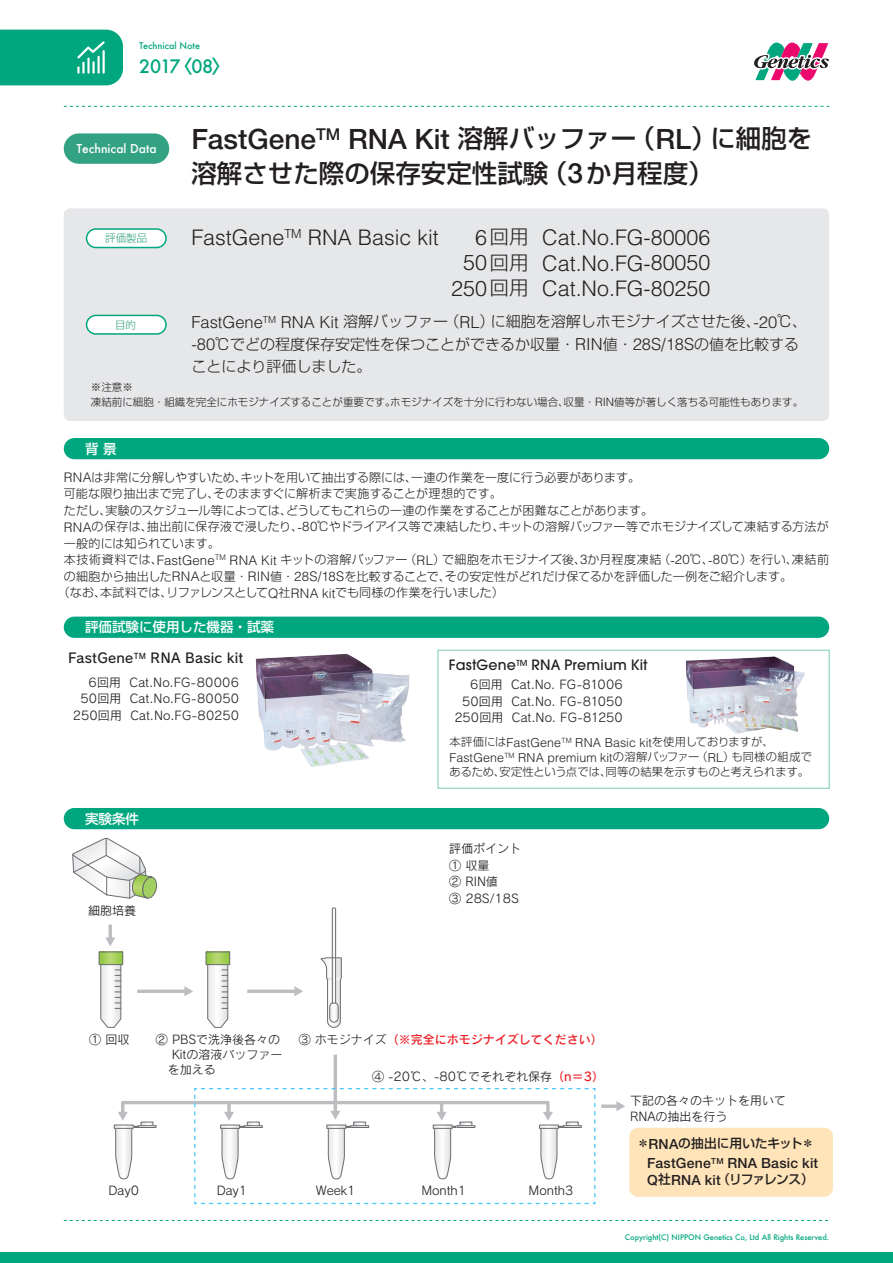
<style>
.page{position:relative;width:893px;height:1263px;background:#fff}
.page>*{position:absolute;margin:0;border:0;box-sizing:border-box;transform-origin:0 0}
.t1{font:500 28.05px "Helvetica Neue";color:#231f20}
.t2{font:500 25.5px "Shin Go Pro";color:#231f20}
.t3{font:300 21.45px/25.5px "Helvetica";color:#231f20;text-align:right}
.t4{font:500 18px "Futura";letter-spacing:-.045em;color:#00a77e}
.t5{font:300 15px/22.5px "Shin Go Pro";color:#231f20}
.t6{font:500 14.1px "Avant Garde";letter-spacing:.015em;color:#231f20}
.t7{font:500 14.1px "Helvetica Neue";letter-spacing:.015em;color:#231f20}
.t8{font:13.5px "Rodin CID DB";letter-spacing:.015em;color:#231f20}
.t9{font:500 13.5px "Shin Go Pro";color:#fff}
.t10{font:500 12.75px "Shin Go Pro";letter-spacing:-.02em;color:#231f20}
.t11{font:300 12.3px/15px "Helvetica";letter-spacing:.01em;color:#231f20}
.t12{font:300 12px "Shin Go Pro";color:#231f20}
.t13{font:12px/16.5px "Rodin CID M";color:#231f20}
.t14{font:300 12px "Shin Go Pro";letter-spacing:.025em;color:#231f20}
.t15{font:12px "Rodin CID DB";color:#ee1d23}
.t16{font:500 12px "Futura";color:#fff}
.t17{font:300 11.25px "Shin Go Pro";letter-spacing:.005em;color:#231f20}
.t18{font:300 10.5px/15px "Shin Go Pro";color:#231f20}
.t19{font:300 10.5px "Shin Go Pro";color:#33a282}
.t20{font:500 9px "Futura";color:#00a77e}
.t21{font:500 7.5px "Futura";color:#00a77e}
.s1{font-family:"Shin Go Pro"}
.s2{font-family:"Shin Go Pro";font-size:25.5px}
.s3{font-family:"Helvetica Neue";font-size:28.05px}
.s4{font-family:"Shin Go Pro";font-size:19.5px}
.s5{font-family:"Helvetica";font-size:16.5px}
.s6{font-family:"Helvetica";font-size:11.55px}
.s7{font-family:"Helvetica";font-size:13.2px}
.s8{font-family:"Shin Go Pro";font-size:11.25px}
.s9{font-family:"Rodin CID M";color:#231f20}
.s10{font-family:"Rodin CID DB";color:#ee1d23}
.s11{font-family:"Helvetica Neue";font-size:14.1px}
</style>
<div class="page">
<svg style="left:64px;top:1220px;width:765px;height:1px"></svg>
<svg style="left:64px;top:106px;width:765px;height:1px"></svg>
<div style="left:0;top:1252px;width:893px;height:11px;background:#00a77e"></div>
<div style="left:64px;top:133px;width:105px;height:31px;background:#33a282;border-radius:15px"></div>
<svg style="left:0;top:30px;width:123px;height:55px;background:#0eab85"></svg>
<svg style="left:754px;top:42px;width:75px;height:39px"></svg>
<div style="left:64px;top:208px;width:765px;height:213px;background:#e6e7e9;border-radius:6px"></div>
<div style="left:87px;top:229px;width:79px;height:18px;background:#fff;border-radius:9px"></div>
<div style="left:86px;top:228px;width:81px;height:20px;border:2px solid #00a77e;border-radius:9px"></div>
<div style="left:87px;top:315px;width:79px;height:19px;background:#fff;border-radius:9px"></div>
<div style="left:86px;top:315px;width:81px;height:20px;border:2px solid #00a77e;border-radius:9px"></div>
<div style="left:64px;top:438px;width:765px;height:21px;background:#00a77e;border-radius:11px"></div>
<div style="left:64px;top:617px;width:765px;height:21px;background:#00a77e;border-radius:11px"></div>
<img style="left:686px;top:656px;width:113px;height:78px">
<div style="left:437px;top:650px;width:393px;height:139px;border:1px solid #7ccbb7"></div>
<img style="left:256px;top:655px;width:153px;height:112px">
<div style="left:629px;top:1128px;width:204px;height:69px;background:#fee4b8;border-radius:9px"></div>
<div style="left:64px;top:808px;width:765px;height:21px;background:#00a77e;border-radius:11px"></div>
<div style="left:114px;top:1124px;width:20px;height:5px;border:1px solid #6c6d70"></div>
<svg style="left:101px;top:953px;width:20px;height:9px"></svg>
<div style="left:99px;top:951px;width:24px;height:14px;border:1px solid #6c6d70"></div>
<svg style="left:100px;top:962px;width:22px;height:66px"></svg>
<hr style="left:109px;top:924px;width:3px;height:15px;background:#bcbdc0">
<svg style="left:105px;top:937px;width:10px;height:9px"></svg>
<svg style="left:137px;top:989px;width:47px;height:4px"></svg>
<svg style="left:184px;top:986px;width:9px;height:10px"></svg>
<svg style="left:247px;top:989px;width:47px;height:4px"></svg>
<svg style="left:294px;top:986px;width:9px;height:10px"></svg>
<svg style="left:601px;top:1104px;width:15px;height:4px"></svg>
<svg style="left:616px;top:1101px;width:9px;height:10px"></svg>
<hr style="left:334px;top:1055px;width:3px;height:57px;background:#bcbdc0">
<div style="left:121px;top:1101px;width:429px;height:14px;border:3px solid #bcbdc0"></div>
<svg style="left:115px;top:1112px;width:41px;height:68px"></svg>
<svg style="left:194px;top:1087px;width:402px;height:118px"></svg>
<svg style="left:208px;top:953px;width:20px;height:9px"></svg>
<div style="left:206px;top:951px;width:24px;height:14px;border:1px solid #6c6d70"></div>
<svg style="left:207px;top:962px;width:22px;height:66px"></svg>
<svg style="left:320px;top:907px;width:22px;height:121px"></svg>
<svg style="left:72px;top:837px;width:85px;height:62px"></svg>
<p class="t20" style="left:139px;top:39px;width:62px">Technical Note</p>
<h3 class="t4" style="left:139px;top:54px;width:92px">2017<span class="s1">〈</span>08<span class="s1">〉</span></h3>
<p class="t16" style="left:76px;top:140px;width:82px">Technical Data</p>
<p class="t19" style="left:105px;top:229px;width:43px">評価製品</p>
<h1 class="t1" style="left:191px;top:123px;width:622px">FastGene<sup>TM</sup> RNA Kit <span class="s2">溶解バッファー（</span>RL<span class="s2">）に細胞を</span></h1>
<h2 class="t2" style="left:191px;top:152px;width:524px">溶解させた際の保存安定性試験（<span class="s3">3</span>か月程度）</h2>
<h3 class="t3" style="left:191px;top:224px;width:249px">FastGene<sup>TM</sup> RNA Basic kit</h3>
<h3 class="t3" style="left:451px;top:224px;width:261px">6<span class="s4">回用</span> Cat.No.FG-80006<br>50<span class="s4">回用</span> Cat.No.FG-80050<br>250<span class="s4">回用</span> Cat.No.FG-80250</h3>
<p class="t19" style="left:115px;top:316px;width:22px">目的</p>
<p class="t5" style="left:191px;top:308px;width:617px"><span class="s5">FastGene</span><sup>TM</sup> <span class="s5">RNA Kit</span> 溶解バッファー（<span class="s5">RL</span>）に細胞を溶解しホモジナイズさせた後、<span class="s5">-20</span>℃、<span class="s5">-80</span>℃でどの程度保存安定性を保つことができるか収量・<span class="s5">RIN</span>値・<span class="s5">28S/18S</span>の値を比較することにより評価しました。</p>
<p class="t18" style="left:91px;top:378px;width:714px">※注意※<br>凍結前に細胞・組織を完全にホモジナイズすることが重要です。ホモジナイズを十分に行わない場合、収量・<span class="s6">RIN</span>値等が著しく落ちる可能性もあります。</p>
<p class="t9" style="left:85px;top:438px;width:33px">背 景</p>
<p class="t12" style="left:64px;top:467px;width:578px"><span class="s7">RNA</span>は非常に分解しやすいため、キットを用いて抽出する際には、一連の作業を一度に行う必要があります。</p>
<p class="t12" style="left:64px;top:484px;width:439px">可能な限り抽出まで完了し、そのまますぐに解析まで実施することが理想的です。</p>
<p class="t12" style="left:64px;top:500px;width:591px">ただし、実験のスケジュール等によっては、どうしてもこれらの一連の作業をすることが困難なことがあります。</p>
<p class="t12" style="left:64px;top:517px;width:767px"><span class="s7">RNA</span>の保存は、抽出前に保存液で浸したり、<span class="s7">-80</span>℃やドライアイス等で凍結したり、キットの溶解バッファー等でホモジナイズして凍結する方法が</p>
<p class="t12" style="left:64px;top:533px;width:157px">一般的には知られています。</p>
<p class="t14" style="left:64px;top:550px;width:767px">本技術資料では、<span class="s7">FastGene</span><sup>TM</sup> <span class="s7">RNA Kit</span> キットの溶解バッファー（<span class="s7">RL</span>）で細胞をホモジナイズ後、<span class="s7">3</span>か月程度凍結（<span class="s7">-20</span>℃、<span class="s7">-80</span>℃）を行い、凍結前</p>
<p class="t12" style="left:64px;top:566px;width:730px">の細胞から抽出した<span class="s7">RNA</span>と収量・<span class="s7">RIN</span>値・<span class="s7">28S/18S</span>を比較することで、その安定性がどれだけ保てるかを評価した一例をご紹介します。</p>
<p class="t12" style="left:58px;top:583px;width:447px">（なお、本試料では、リファレンスとして<span class="s7">Q</span>社<span class="s7">RNA kit</span>でも同様の作業を行いました）</p>
<p class="t9" style="left:85px;top:616px;width:191px">評価試験に使用した機器・試薬</p>
<p class="t8" style="left:68px;top:649px;width:177px">FastGene<sup>TM</sup> RNA Basic kit</p>
<p class="t6" style="left:449px;top:656px;width:200px">FastGene<sup>TM</sup> RNA Premium Kit</p>
<p class="t13" style="left:73px;top:673px;width:168px;text-align:right">6回用 Cat.No.FG-80006<br>50回用 Cat.No.FG-80050<br>250回用 Cat.No.FG-80250</p>
<p class="t13" style="left:454px;top:676px;width:170px;text-align:right">6回用 Cat.No. FG-81006<br>50回用 Cat.No. FG-81050<br>250回用 Cat.No. FG-81250</p>
<p class="t11" style="left:449px;top:735px;width:364px"><span class="s8">本評価には</span>FastGene<sup>TM</sup> RNA Basic kit<span class="s8">を使用しておりますが、<br></span>FastGene<sup>TM</sup> RNA premium kit<span class="s8">の溶解バッファー（</span>RL<span class="s8">）も同様の組成で</span></p>
<p class="t17" style="left:449px;top:763px;width:361px">あるため、安定性という点では、同等の結果を示すものと考えられます。</p>
<p class="t9" style="left:85px;top:807px;width:55px">実験条件</p>
<p class="t13" style="left:88px;top:902px;width:49px">細胞培養</p>
<p class="t13" style="left:449px;top:840px;width:73px">評価ポイント<br>① 収量<br>② RIN値<br>③ 28S/18S</p>
<p class="t13" style="left:89px;top:1030px;width:42px">① 回収</p>
<p class="t13" style="left:156px;top:1031px;width:128px;line-height:15px">② PBSで洗浄後各々の　 Kitの溶液バッファー　を加える</p>
<p class="t15" style="left:299px;top:1031px;width:306px"><span class="s9">③ ホモジナイズ</span>（※完全にホモジナイズしてください）</p>
<p class="t13" style="left:372px;top:1068px;width:233px">④ -20℃、-80℃でそれぞれ保存<span class="s10">（n＝3）</span></p>
<p class="t13" style="left:109px;top:1181px;width:32px">Day0</p>
<p class="t13" style="left:217px;top:1181px;width:32px">Day1</p>
<p class="t13" style="left:316px;top:1181px;width:41px">Week1</p>
<p class="t13" style="left:421px;top:1181px;width:46px">Month1</p>
<p class="t13" style="left:529px;top:1181px;width:46px">Month3</p>
<p class="t13" style="left:630px;top:1091px;width:158px">下記の各々のキットを用いて<br>RNAの抽出を行う</p>
<p class="t10" style="left:637px;top:1133px;width:179px">＊<span class="s11">RNA</span>の抽出に用いたキット＊</p>
<p class="t7" style="left:647px;top:1155px;width:172px">FastGene<sup>TM</sup> RNA Basic kit</p>
<p class="t10" style="left:647px;top:1169px;width:168px"><span class="s11">Q</span>社<span class="s11">RNA kit</span>（リファレンス）</p>
<p class="t21" style="left:625px;top:1232px;width:206px">Copyright(C) NIPPON Genetics Co, Ltd All Rights Reserved.</p>
</div>
